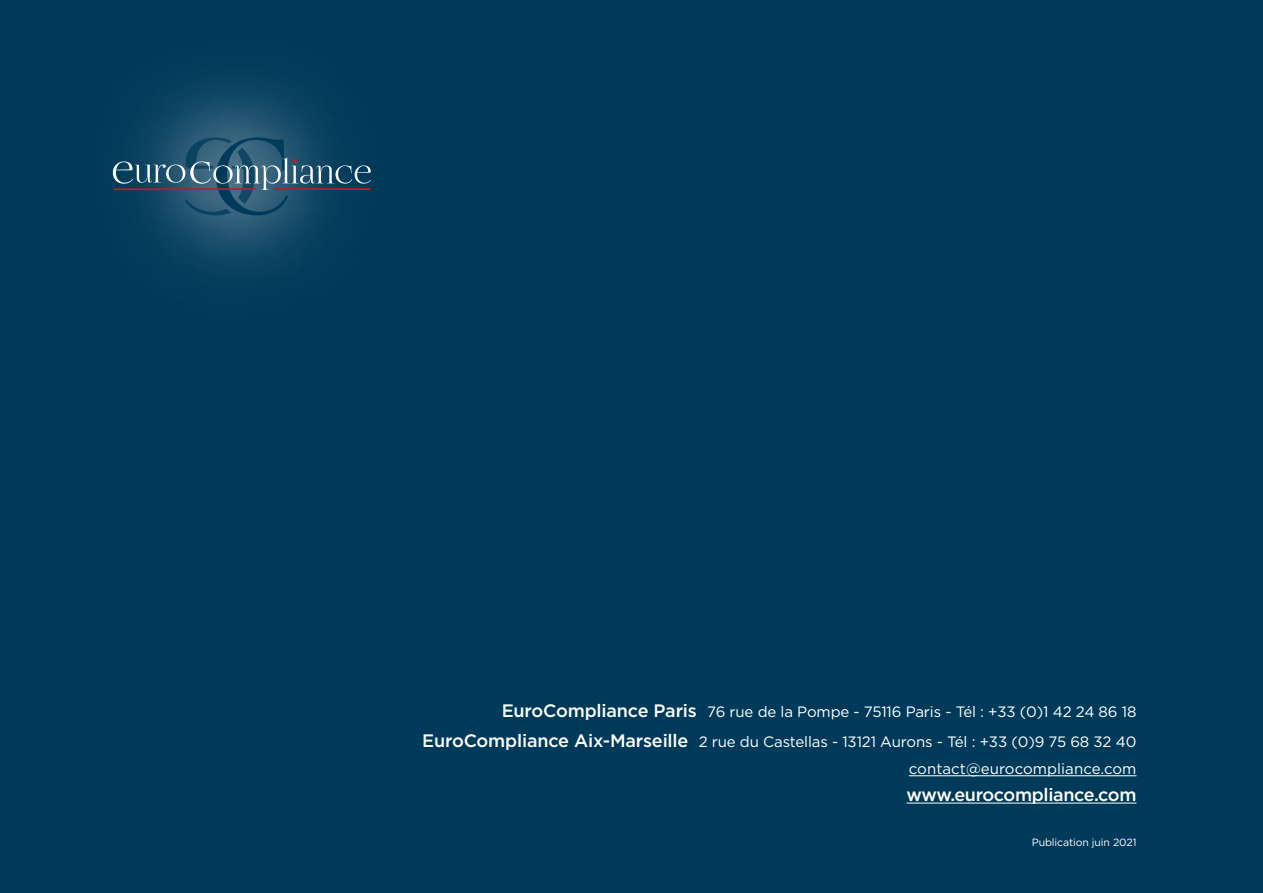
<style>
.page{position:relative;width:1263px;height:893px;background:#003a5a}
.page>*{position:absolute;margin:0;border:0;box-sizing:border-box;transform-origin:0 0}
.t1{font:500 18px "Gotham";letter-spacing:-.02em;color:#fff}
.t2{font:15px/30.6px "Gotham";letter-spacing:-.01em;color:#fff;text-align:right}
.t3{font:10.5px "Gotham";letter-spacing:-.01em;color:#fff}
.s1{font-weight:500;font-size:18px}
</style>
<div class="page">
<hr style="left:909px;top:775px;width:227px;height:1px;background:#fff">
<hr style="left:906px;top:803px;width:230px;height:1px;background:#fff">
<div style="left:132px;top:57px;width:234px;height:239px;background:#fff;opacity:.75"></div>
<svg style="left:113px;top:137px;width:258px;height:78px"></svg>
<p class="t2" style="left:422px;top:696px;width:716px"><span class="s1">EuroCompliance Paris</span> 76 rue de la Pompe - 75116 Paris - Tél : +33 (0)1 42 24 86 18<br><span class="s1">EuroCompliance Aix-Marseille</span> 2 rue du Castellas - 13121 Aurons - Tél : +33 (0)9 75 68 32 40</p>
<p class="t2" style="left:909px;top:753px;width:229px">contact@eurocompliance.com</p>
<p class="t1" style="left:906px;top:783px;width:231px">www.eurocompliance.com</p>
<p class="t3" style="left:1032px;top:835px;width:106px">Publication juin 2021</p>
</div>
